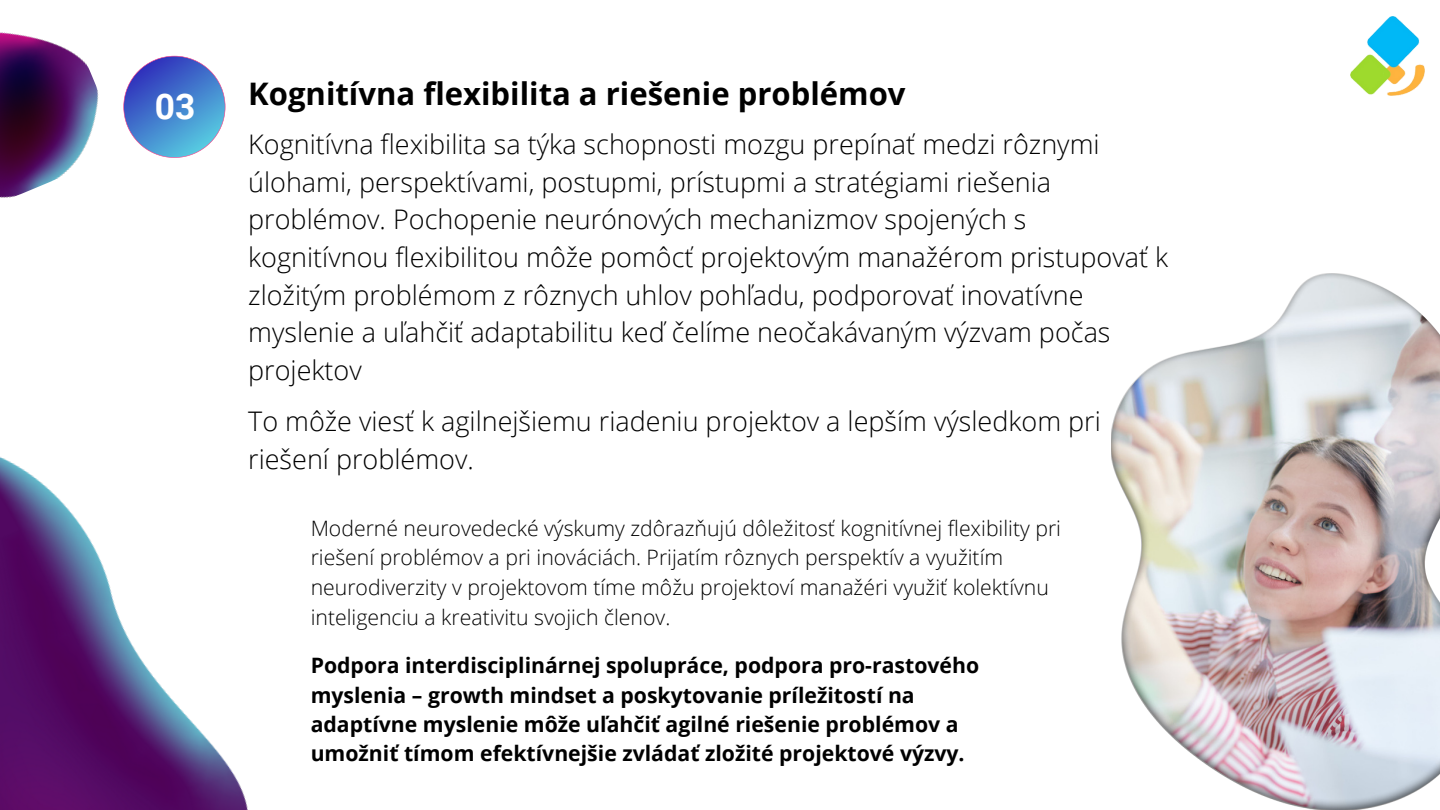
<style>
.page{position:relative;width:1440px;height:810px;background:#fff}
.page>*{position:absolute;margin:0;border:0;box-sizing:border-box;transform-origin:0 0}
.t1{font:700 35.4px "Roboto";color:#fff}
.t2{font:700 31.1px "Open Sans";color:#000}
.t3{font:300 27px/37.6px "Open Sans";color:#000}
.t4{font:300 21.2px/29.6px "Open Sans";color:#000}
.t5{font:700 21.2px/29.2px "Open Sans";color:#000}
</style>
<div class="page">
<img style="left:0;top:457px;width:248px;height:353px">
<img style="left:0;top:32px;width:99px;height:166px">
<svg style="left:123px;top:56px;width:102px;height:102px"></svg>
<img style="left:1111px;top:274px;width:329px;height:536px">
<img style="left:1351px;top:16px;width:73px;height:80px">
<p class="t1" style="left:155px;top:86px;width:42px">03</p>
<p class="t2" style="left:248px;top:72px;width:659px">Kognitívna flexibilita a riešenie problémov</p>
<p class="t3" style="left:248px;top:125px;width:921px">Kognitívna flexibilita sa týka schopnosti mozgu prepínať medzi rôznymi úlohami, perspektívami, postupmi, prístupmi a stratégiami riešenia problémov. Pochopenie neurónových mechanizmov spojených s kognitívnou flexibilitou môže pomôcť projektovým manažérom pristupovať k zložitým problémom z rôznych uhlov pohľadu, podporovať inovatívne myslenie a uľahčiť adaptabilitu keď čelíme neočakávaným výzvam počas projektov</p>
<p class="t3" style="left:248px;top:402px;width:854px">To môže viesť k agilnejšiemu riadeniu projektov a lepším výsledkom pri riešení problémov.</p>
<p class="t4" style="left:311px;top:513px;width:752px">Moderné neurovedecké výskumy zdôrazňujú dôležitosť kognitívnej flexibility pri riešení problémov a pri inováciách. Prijatím rôznych perspektív a využitím neurodiverzity v projektovom tíme môžu projektoví manažéri využiť kolektívnu inteligenciu a kreativitu svojich členov.</p>
<p class="t5" style="left:311px;top:651px;width:670px">Podpora interdisciplinárnej spolupráce, podpora pro-rastového myslenia – growth mindset a poskytovanie príležitostí na adaptívne myslenie môže uľahčiť agilné riešenie problémov a umožniť tímom efektívnejšie zvládať zložité projektové výzvy.</p>
</div>
